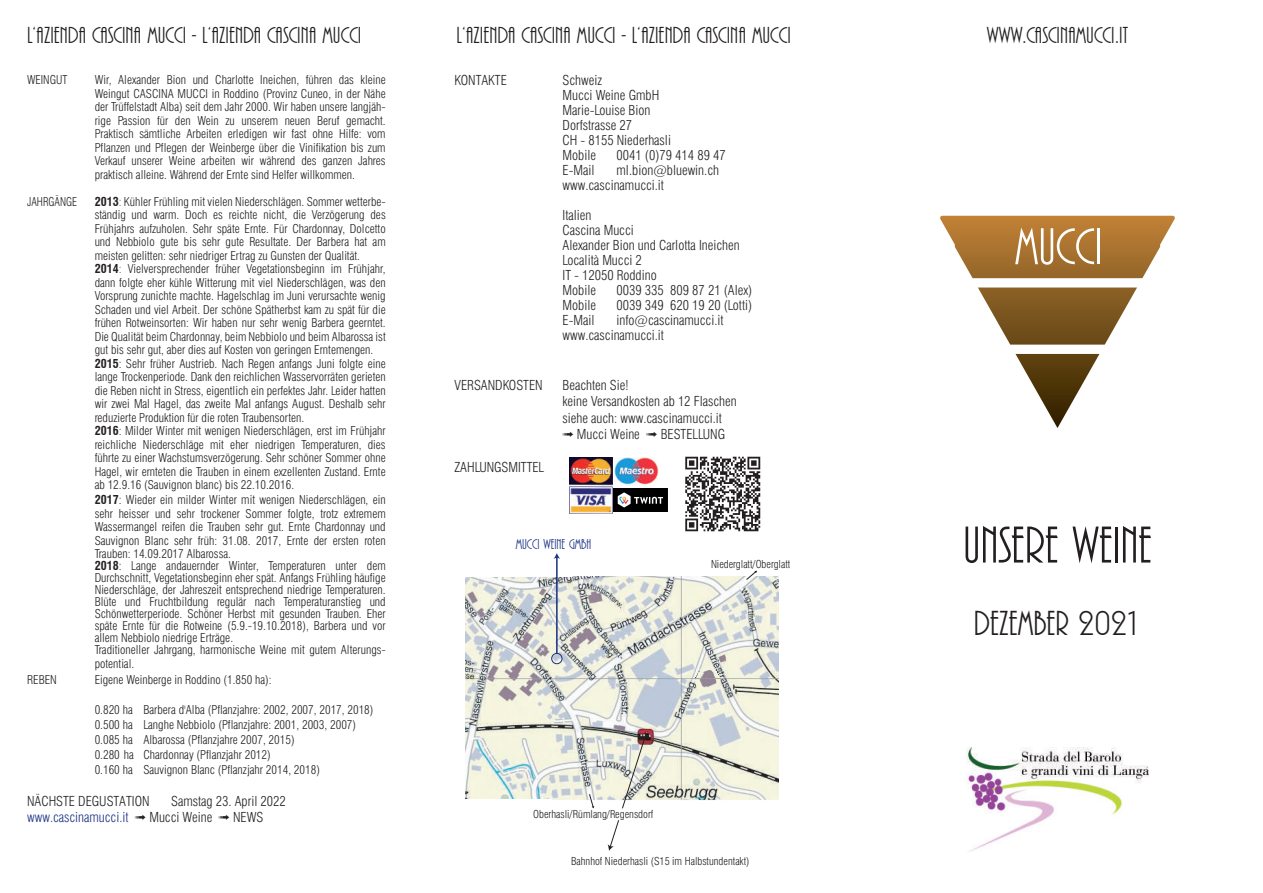
<style>
.page{position:relative;width:1263px;height:893px;background:#fff}
.page>*{position:absolute;margin:0;border:0;box-sizing:border-box;transform-origin:0 0}
.t1{font:54px "Plaza D";color:#231f20}
.t2{font:54px "Plaza D";color:#fff}
.t3{font:36px "Plaza D";color:#231f20}
.t4{font:24px "Plaza D";color:#231f20}
.t5{font:14.85px "Plaza D";color:#183181}
.t6{font:300 condensed 13.5px/15px "Swiss 721 BT";color:#231f20}
.t7{font:300 condensed 12px/13.5px "Swiss 721 BT";color:#231f20}
.t8{font:300 condensed 12px "Swiss 721 BT";color:#231f20;scale:.91 1}
.t9{font:300 condensed 10.8px "Swiss 721 BT";color:#231f20}
.s1{font-weight:700}
.s2{color:#57585a}
.s3{color:#183181}
</style>
<div class="page">
<svg style="left:978px;top:287px;width:159px;height:58px"></svg>
<svg style="left:1015px;top:354px;width:84px;height:74px"></svg>
<svg style="left:940px;top:216px;width:235px;height:62px;background:#b7864b"></svg>
<img style="left:967px;top:747px;width:181px;height:104px">
<img style="left:466px;top:577px;width:86px;height:222px">
<img style="left:552px;top:577px;width:227px;height:155px">
<svg style="left:746px;top:571px;width:11px;height:9px"></svg>
<svg style="left:547px;top:732px;width:232px;height:119px"></svg>
<div style="left:529px;top:808px;width:126px;height:12px;background:#fff"></div>
<div style="left:551px;top:653px;width:11px;height:11px;border:1px solid #183181;border-radius:50%"></div>
<hr style="left:556px;top:557px;width:2px;height:96px;background:#183181">
<svg style="left:554px;top:553px;width:6px;height:6px"></svg>
<svg style="left:728px;top:667px;width:6px;height:4px"></svg>
<svg style="left:694px;top:665px;width:28px;height:28px"></svg>
<img style="left:685px;top:456px;width:76px;height:76px">
<img style="left:614px;top:488px;width:54px;height:23px">
<img style="left:570px;top:458px;width:43px;height:55px">
<img style="left:614px;top:457px;width:45px;height:28px">
<h3 class="t4" style="left:27px;top:22px;width:336px">L‘AZIENDA CASCINA MUCCI - L‘AZIENDA CASCINA MUCCI</h3>
<h3 class="t4" style="left:457px;top:22px;width:336px">L‘AZIENDA CASCINA MUCCI - L‘AZIENDA CASCINA MUCCI</h3>
<p class="t6" style="left:454px;top:73px;width:54px">KONTAKTE</p>
<p class="t6" style="left:562px;top:73px;width:110px">Schweiz<br>Mucci Weine GmbH<br>Marie-Louise Bion<br>Dorfstrasse 27<br>CH - 8155 Niederhasli<br>Mobile</p>
<p class="t7" style="left:27px;top:73px;width:42px">WEINGUT</p>
<p class="t7" style="left:95px;top:73px;width:292px;text-align:justify">Wir, Alexander Bion und Charlotte Ineichen, führen das kleine Weingut CASCINA MUCCI in Roddino (Provinz Cuneo, in der Nähe der Trüffelstadt Alba) seit dem Jahr 2000. Wir haben unsere langjäh&shy;rige Passion für den Wein zu unserem neuen Beruf gemacht.<br>Praktisch sämtliche Arbeiten erledigen wir fast ohne Hilfe: vom Pflanzen und Pflegen der Weinberge über die Vinifikation bis zum Verkauf unserer Weine arbeiten wir während des ganzen Jahres praktisch alleine. Während der Ernte sind Helfer willkommen.</p>
<p class="t8" style="left:27px;top:194px;width:56px">JAHRGÄNGE</p>
<p class="t7" style="left:95px;top:195px;width:293px"><span class="s1">2013</span><span class="s2">:</span> Kühler Frühling mit vielen Niederschlägen. Sommer wetterbe&shy;ständig und warm. Doch es reichte nicht, die Verzögerung des Frühjahrs aufzuholen. Sehr späte Ernte. Für Chardonnay, Dolcetto und Nebbiolo gute bis sehr gute Resultate. Der Barbera hat am meisten gelitten: sehr niedriger Ertrag zu Gunsten der Qualität.<br><span class="s1">2014</span><span class="s2">:</span> Vielversprechender früher Vegetationsbeginn im Frühjahr, dann folgte eher kühle Witterung mit viel Niederschlägen, was den Vorsprung zunichte machte. Hagelschlag im Juni verursachte wenig Schaden und viel Arbeit. Der schöne Spätherbst kam zu spät für die frühen Rotweinsorten: Wir haben nur sehr wenig Barbera geerntet.<br>Die Qualität beim Chardonnay, beim Nebbiolo und beim Albarossa ist gut bis sehr gut, aber dies auf Kosten von geringen Erntemengen.<br><span class="s1">2015</span>: Sehr früher Austrieb. Nach Regen anfangs Juni folgte eine lange Trockenperiode. Dank den reichlichen Wasservorräten gerieten die Reben nicht in Stress, eigentlich ein perfektes Jahr. Leider hatten wir zwei Mal Hagel, das zweite Mal anfangs August. Deshalb sehr reduzierte Produktion für die roten Traubensorten.<br><span class="s1">2016</span>: Milder Winter mit wenigen Niederschlägen, erst im Frühjahr reichliche Niederschläge mit eher niedrigen Temperaturen, dies führte zu einer Wachstumsverzögerung. Sehr schöner Sommer ohne Hagel, wir ernteten die Trauben in einem exzellenten Zustand. Ernte ab 12.9.16 (Sauvignon blanc) bis 22.10.2016.</p>
<p class="t7" style="left:95px;top:493px;width:292px;text-align:justify"><span class="s1">2017</span>: Wieder ein milder Winter mit wenigen Niederschlägen, ein sehr heisser und sehr trockener Sommer folgte, trotz extremem Wassermangel reifen die Trauben sehr gut. Ernte Chardonnay und Sauvignon Blanc sehr früh: 31.08. 2017, Ernte der ersten roten Trauben: 14.09.2017 Albarossa.</p>
<p class="t7" style="left:95px;top:560px;width:293px;line-height:12px"><span class="s1">2018</span>: Lange andauernder Winter, Temperaturen unter dem Durchschnitt, Vegetationsbeginn eher spät. Anfangs Frühling häufige Niederschläge, der Jahreszeit entsprechend niedrige Temperaturen.<br>Blüte und Fruchtbildung regulär nach Temperaturanstieg und Schönwetterperiode. Schöner Herbst mit gesunden Trauben. Eher späte Ernte für die Rotweine (5.9.-19.10.2018), Barbera und vor allem Nebbiolo niedrige Erträge.<br>Traditioneller Jahrgang, harmonische Weine mit gutem Alterungs-</p>
<p class="t7" style="left:95px;top:657px;width:41px">potential.</p>
<p class="t7" style="left:27px;top:673px;width:31px">REBEN</p>
<p class="t7" style="left:95px;top:673px;width:179px">Eigene Weinberge in Roddino (1.850 ha):</p>
<p class="t7" style="left:95px;top:702px;width:280px;line-height:15px">0.820 ha Barbera d'Alba (Pflanzjahre: 2002, 2007, 2017, 2018)<br>0.500 ha Langhe Nebbiolo (Pflanzjahre: 2001, 2003, 2007)<br>0.085 ha Albarossa (Pflanzjahre 2007, 2015)<br>0.280 ha Chardonnay (Pflanzjahr 2012)<br>0.160 ha Sauvignon Blanc (Pflanzjahr 2014, 2018)</p>
<p class="t6" style="left:27px;top:793px;width:124px">NÄCHSTE DEGUSTATION</p>
<p class="t6" style="left:616px;top:148px;width:111px">0041 (0)79 414 89 47</p>
<p class="t6" style="left:562px;top:163px;width:158px;text-indent:54px">ml.bion@bluewin.ch www.cascinamucci.it</p>
<p class="t6" style="left:562px;top:208px;width:179px">Italien<br>Cascina Mucci<br>Alexander Bion und Carlotta Ineichen<br>Località Mucci 2<br>IT - 12050 Roddino<br>Mobile</p>
<p class="t6" style="left:562px;top:163px;width:33px">E-Mail</p>
<p class="t6" style="left:616px;top:283px;width:137px">0039 335 809 87 21 (Alex)</p>
<p class="t6" style="left:562px;top:298px;width:35px">Mobile</p>
<p class="t6" style="left:616px;top:298px;width:137px">0039 349 620 19 20 (Lotti)</p>
<p class="t6" style="left:562px;top:313px;width:33px">E-Mail</p>
<p class="t6" style="left:562px;top:313px;width:162px;text-indent:54px">info@cascinamucci.it www.cascinamucci.it</p>
<p class="t6" style="left:454px;top:377px;width:90px">VERSANDKOSTEN</p>
<p class="t6" style="left:562px;top:376px;width:176px;line-height:16.5px">Beachten Sie!<br>keine Versandkosten ab 12 Flaschen siehe auch: www.cascinamucci.it<br>➟ Mucci Weine ➟ BESTELLUNG</p>
<p class="t6" style="left:454px;top:460px;width:91px">ZAHLUNGSMITTEL</p>
<p class="t5" style="left:516px;top:536px;width:77px">MUCCI WEINE GMBH</p>
<p class="t9" style="left:711px;top:557px;width:81px">Niederglatt/Oberglatt</p>
<p class="t6" style="left:27px;top:793px;width:260px;line-height:16.2px;text-indent:144px">Samstag 23. April 2022 <span class="s3">www.cascinamucci.it</span> ➟ Mucci Weine ➟ NEWS</p>
<p class="t9" style="left:533px;top:808px;width:122px">Oberhasli/Rümlang/Regensdorf</p>
<p class="t9" style="left:571px;top:854px;width:180px">Bahnhof Niederhasli (S15 im Halbstundentakt)</p>
<h3 class="t4" style="left:987px;top:22px;width:143px">WWW.CASCINAMUCCI.IT</h3>
<h1 class="t2" style="left:1015px;top:218px;width:89px">MUCCI</h1>
<h1 class="t1" style="left:963px;top:517px;width:190px">UNSERE WEINE</h1>
<h2 class="t3" style="left:974px;top:604px;width:169px">DEZEMBER 2021</h2>
</div>
